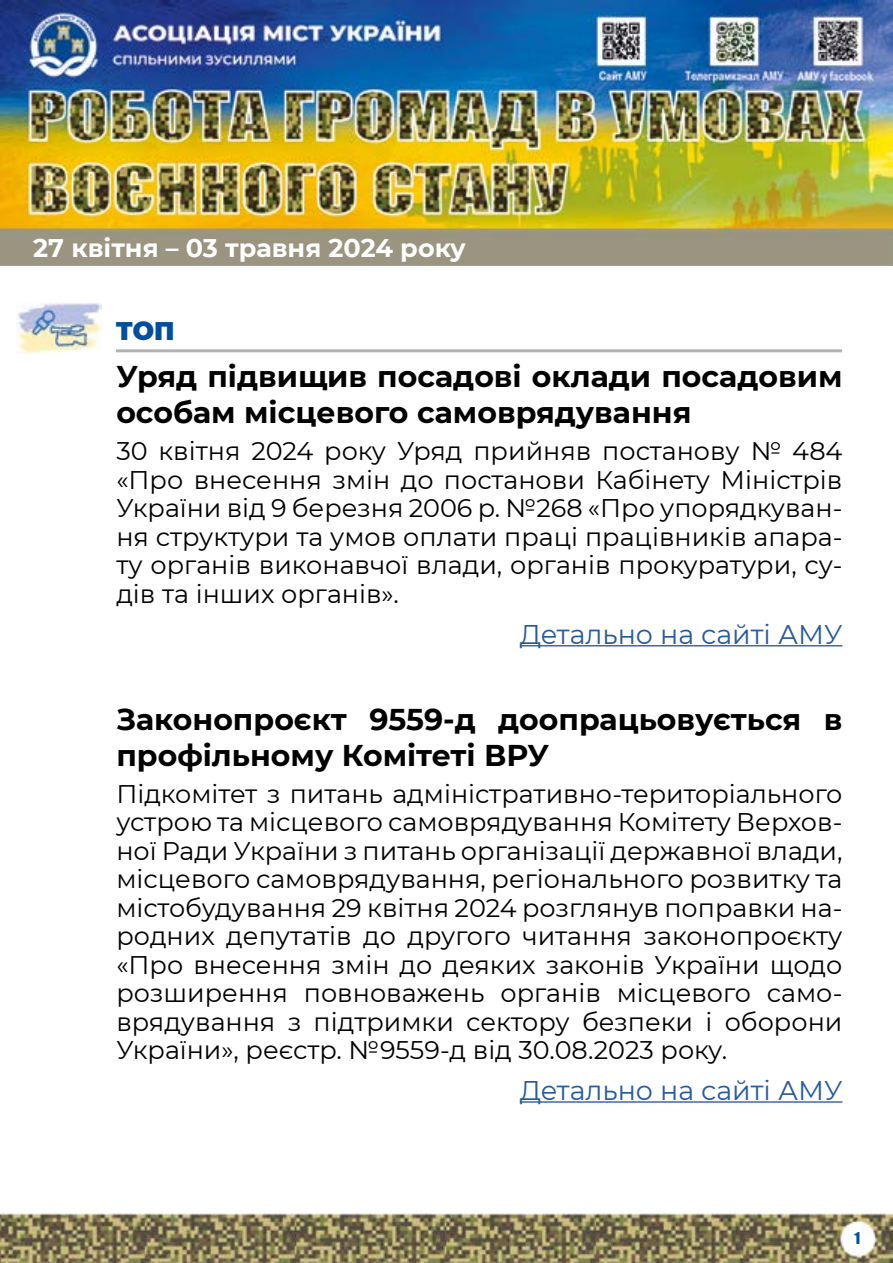
<style>
.page{position:relative;width:893px;height:1263px;background:#fff}
.page>*{position:absolute;margin:0;border:0;box-sizing:border-box;transform-origin:0 0}
.t1{font:700 30px/36px "Montserrat";color:#000}
.t2{font:27px "Montserrat";color:#275b9b}
.t3{font:25.5px/28.5px "Montserrat";color:#000;text-align:justify}
.t4{font:700 25.5px "Montserrat";color:#fff}
.t5{font:900 25.5px "Montserrat";color:#004e9d}
.t6{font:15px "Impact";color:#004e9d}
</style>
<div class="page">
<img style="left:0;top:1213px;width:893px;height:50px">
<img style="left:0;top:1px;width:893px;height:265px">
<img style="left:17px;top:303px;width:85px;height:51px">
<hr style="left:116px;top:349px;width:726px;height:3px;background:#b3b2b2">
<hr style="left:520px;top:645px;width:322px;height:1px;background:#275b9b">
<hr style="left:520px;top:1101px;width:322px;height:2px;background:#275b9b">
<p class="t4" style="left:33px;top:229px;width:434px">27 квітня – 03 травня 2024 року</p>
<p class="t5" style="left:116px;top:312px;width:60px">ТОП</p>
<p class="t1" style="left:116px;top:357px;width:728px">Уряд підвищив посадові оклади посадовим особам місцевого самоврядування</p>
<p class="t3" style="left:116px;top:436px;width:728px">30 квітня 2024 року Уряд прийняв постанову № 484 «Про внесення змін до постанови Кабінету Міністрів України від 9 березня 2006 р. №268 «Про упорядкуван&shy;ня структури та умов оплати праці працівників апара&shy;ту органів виконавчої влади, органів прокуратури, су&shy;дів та інших органів».</p>
<p class="t2" style="left:520px;top:616px;width:324px">Детально на сайті АМУ</p>
<p class="t1" style="left:116px;top:699px;width:728px">Законопроєкт 9559-д доопрацьовується в профільному Комітеті ВРУ</p>
<p class="t3" style="left:116px;top:778px;width:728px">Підкомітет з питань адміністративно-територіального устрою та місцевого самоврядування Комітету Верхов&shy;ної Ради України з питань організації державної влади, місцевого самоврядування, регіонального розвитку та містобудування 29 квітня 2024 розглянув поправки на&shy;родних депутатів до другого читання законопроєкту «Про внесення змін до деяких законів України щодо розширення повноважень органів місцевого само&shy;врядування з підтримки сектору безпеки і оборони України», реєстр. №9559-д від 30.08.2023 року.</p>
<p class="t2" style="left:520px;top:1072px;width:324px">Детально на сайті АМУ</p>
<p class="t6" style="left:855px;top:1226px;width:7px">1</p>
</div>
